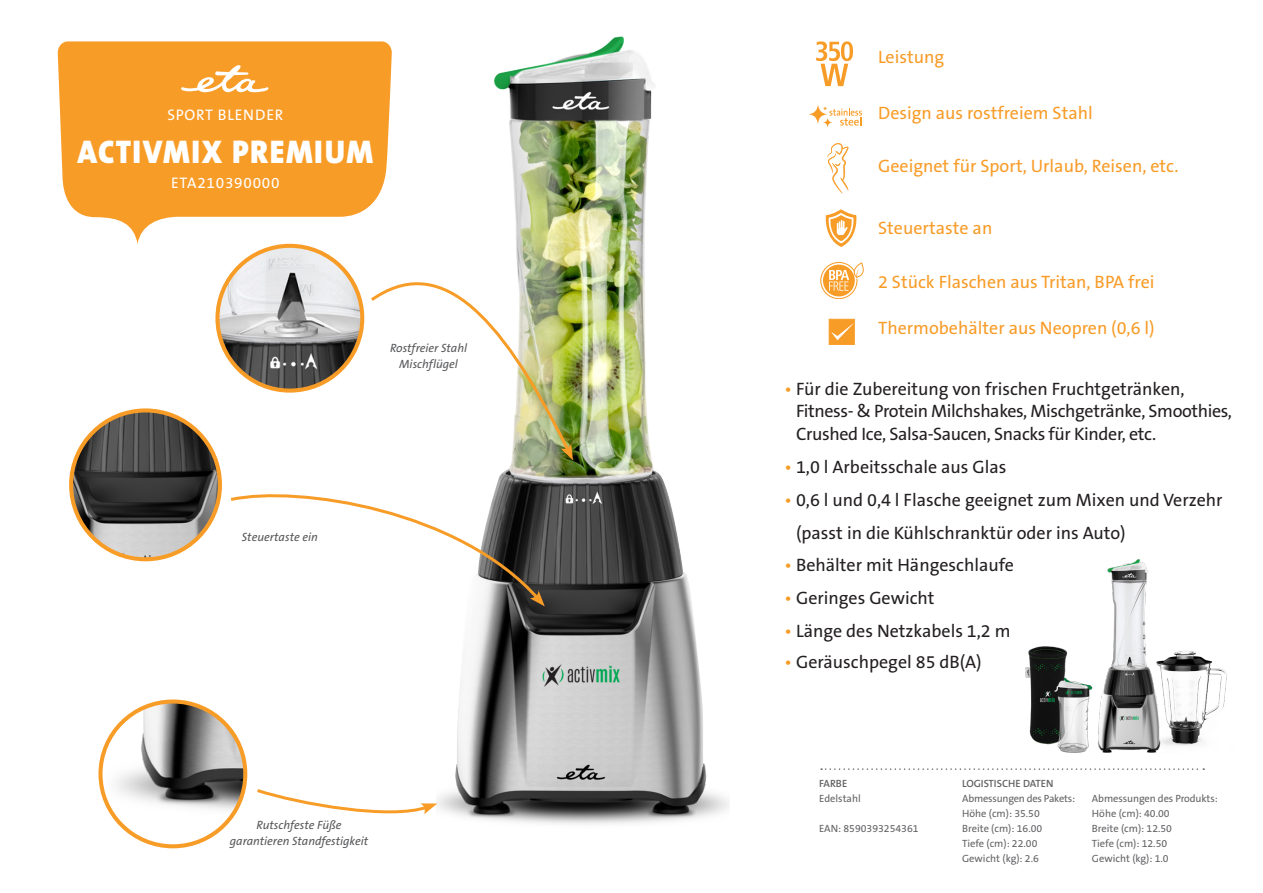
<style>
.page{position:relative;width:1263px;height:893px;background:#fff}
.page>*{position:absolute;margin:0;border:0;box-sizing:border-box;transform-origin:0 0}
.t1{font:900 33px "The Sans CE B9";letter-spacing:.05em;color:#fff;scale:.93 1}
.t2{font:18px/33px "The Sans CE B5 Plain";color:#231f20}
.t3{font:18px/22.5px "The Sans CE B5 Plain";letter-spacing:-.02em;color:#231f20}
.t4{font:18px "The Sans CE B5 Plain";color:#f89c28}
.t5{font:15.45px "The Sans CE B5 Plain";letter-spacing:.05em;color:#fff}
.t6{font:italic 12px/16.5px "The Sans CE B5";color:#57585a;text-align:center}
.t7{font:10.5px "The Sans CE B5 Plain";color:#636366}
.t8{font:600 10.5px "The Sans CE B6";color:#636366}
.t9{font:10.5px "The Sans CE B5 Plain";letter-spacing:-.02em;color:#636366}
.s1{color:#f89c28}
</style>
<div class="page">
<svg style="left:58px;top:41px;width:334px;height:203px;fill:#f89c28"></svg>
<svg style="left:821px;top:768px;width:383px;height:2px"></svg>
<svg style="left:181px;top:65px;width:87px;height:27px"></svg>
<svg style="left:816px;top:41px;width:37px;height:45px"></svg>
<div style="left:829px;top:319px;width:26px;height:26px;background:#f89c28;border:1px solid #f89c28"></div>
<svg style="left:831px;top:323px;width:22px;height:17px"></svg>
<svg style="left:825px;top:209px;width:32px;height:38px"></svg>
<div style="left:820px;top:262px;width:37px;height:37px;border:1px solid #f89c28;border-radius:50%"></div>
<div style="left:823px;top:265px;width:32px;height:31px;background:#f89c28;border-radius:50%"></div>
<svg style="left:829px;top:263px;width:34px;height:28px"></svg>
<svg style="left:827px;top:143px;width:21px;height:50px"></svg>
<svg style="left:808px;top:105px;width:54px;height:22px"></svg>
<img style="left:1025px;top:559px;width:202px;height:194px">
<img style="left:217px;top:246px;width:145px;height:145px;border-radius:72px">
<div style="left:215px;top:244px;width:149px;height:149px;border:4px solid #f89c28;border-radius:50%"></div>
<img style="left:100px;top:701px;width:145px;height:145px;border-radius:72px">
<div style="left:98px;top:699px;width:149px;height:149px;border:4px solid #f89c28;border-radius:50%"></div>
<svg style="left:257px;top:789px;width:179px;height:26px"></svg>
<img style="left:436px;top:36px;width:293px;height:789px">
<svg style="left:371px;top:255px;width:202px;height:205px"></svg>
<svg style="left:230px;top:485px;width:315px;height:121px"></svg>
<img style="left:71px;top:410px;width:149px;height:149px;border-radius:74px">
<div style="left:69px;top:408px;width:153px;height:153px;border:4px solid #f89c28;border-radius:50%"></div>
<p class="t5" style="left:167px;top:106px;width:118px">SPORT BLENDER</p>
<p class="t1" style="left:77px;top:132px;width:319px">ACTIVMIX PREMIUM</p>
<p class="t5" style="left:171px;top:174px;width:110px">ETA210390000</p>
<p class="t6" style="left:390px;top:340px;width:79px">Rostfreier Stahl<br>Mischflügel</p>
<p class="t6" style="left:242px;top:530px;width:78px">Steuertaste ein</p>
<p class="t6" style="left:230px;top:817px;width:140px">Rutschfeste Füße garantieren Standfestigkeit</p>
<p class="t4" style="left:878px;top:47px;width:68px">Leistung</p>
<p class="t4" style="left:878px;top:103px;width:216px">Design aus rostfreiem Stahl</p>
<p class="t4" style="left:878px;top:156px;width:302px">Geeignet für Sport, Urlaub, Reisen, etc.</p>
<p class="t4" style="left:878px;top:218px;width:116px">Steuertaste an</p>
<p class="t4" style="left:878px;top:272px;width:278px">2 Stück Flaschen aus Tritan, BPA frei</p>
<p class="t4" style="left:878px;top:318px;width:278px">Thermobehälter aus Neopren (0,6 l)</p>
<p class="t3" style="left:796px;top:379px;width:437px;text-indent:-11px"><span class="s1">•</span> Für die Zubereitung von frischen Fruchtgetränken,<br>Fitness- &amp; Protein Milchshakes, Mischgetränke, Smoothies,<br>Crushed Ice, Salsa-Saucen, Snacks für Kinder, etc.</p>
<p class="t2" style="left:784px;top:451px;width:223px"><span class="s1">•</span> 1,0 l Arbeitsschale aus Glas</p>
<p class="t2" style="left:796px;top:484px;width:428px;text-indent:-11px"><span class="s1">•</span> 0,6 l und 0,4 l Flasche geeignet zum Mixen und Verzehr (passt in die Kühlschranktür oder ins Auto)</p>
<p class="t2" style="left:784px;top:549px;width:231px"><span class="s1">•</span> Behälter mit Hängeschlaufe</p>
<p class="t2" style="left:784px;top:582px;width:151px"><span class="s1">•</span> Geringes Gewicht</p>
<p class="t2" style="left:784px;top:615px;width:228px"><span class="s1">•</span> Länge des Netzkabels 1,2 m</p>
<p class="t2" style="left:784px;top:646px;width:199px"><span class="s1">•</span> Geräuschpegel 85 dB(A)</p>
<p class="t8" style="left:819px;top:778px;width:30px">FARBE</p>
<p class="t7" style="left:819px;top:793px;width:43px">Edelstahl</p>
<p class="t7" style="left:819px;top:823px;width:101px">EAN: 8590393254361</p>
<p class="t8" style="left:962px;top:778px;width:93px">LOGISTISCHE DATEN</p>
<p class="t9" style="left:962px;top:793px;width:114px">Abmessungen des Pakets:</p>
<p class="t7" style="left:962px;top:808px;width:79px">Höhe (cm): 35.50</p>
<p class="t7" style="left:962px;top:823px;width:82px">Breite (cm): 16.00</p>
<p class="t7" style="left:962px;top:838px;width:77px">Tiefe (cm): 22.00</p>
<p class="t7" style="left:962px;top:853px;width:78px">Gewicht (kg): 2.6</p>
<p class="t7" style="left:1092px;top:793px;width:127px">Abmessungen des Produkts:</p>
<p class="t7" style="left:1092px;top:808px;width:79px">Höhe (cm): 40.00</p>
<p class="t7" style="left:1092px;top:823px;width:82px">Breite (cm): 12.50</p>
<p class="t7" style="left:1092px;top:838px;width:77px">Tiefe (cm): 12.50</p>
<p class="t7" style="left:1092px;top:853px;width:78px">Gewicht (kg): 1.0</p>
</div>
